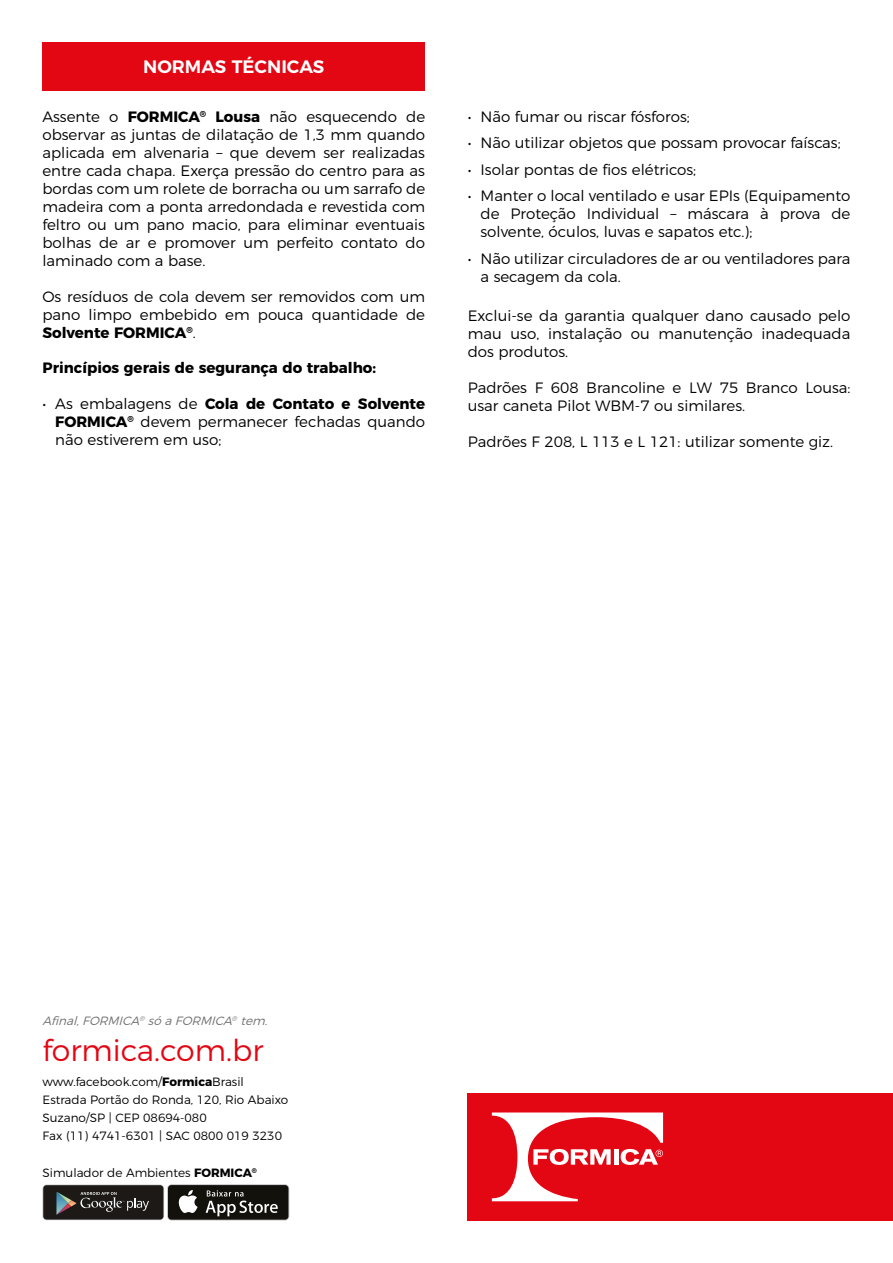
<style>
.page{position:relative;width:893px;height:1263px;background:#fff}
.page>*{position:absolute;margin:0;border:0;box-sizing:border-box;transform-origin:0 0}
.t1{font:300 30px "Montserrat";color:#e30613}
.t2{font:600 18px "Montserrat";color:#fff}
.t3{font:300 15px/18px "Montserrat";color:#000;text-align:justify}
.t4{font:700 15px "Montserrat";color:#000}
.t5{font:300 12px/18px "Montserrat";color:#000}
.t6{font:italic 300 12px "Montserrat";color:#706f6f}
.s1{font-weight:700}
</style>
<div class="page">
<div style="left:516px;top:1093px;width:377px;height:127px;background:#e30613"></div>
<div style="left:468px;top:1093px;width:219px;height:127px;background:#e30613"></div>
<svg style="left:492px;top:1112px;width:171px;height:89px"></svg>
<svg style="left:167px;top:1184px;width:122px;height:36px"></svg>
<div style="left:168px;top:1185px;width:120px;height:34px;background:#12110c;border-radius:3px"></div>
<svg style="left:178px;top:1190px;width:20px;height:23px"></svg>
<svg style="left:206px;top:1190px;width:72px;height:26px"></svg>
<svg style="left:43px;top:1184px;width:121px;height:36px"></svg>
<div style="left:43px;top:1185px;width:120px;height:34px;background:#1c1916;border-radius:3px"></div>
<svg style="left:56px;top:1192px;width:93px;height:23px"></svg>
<div style="left:42px;top:43px;width:383px;height:48px;background:#e30613"></div>
<p class="t2" style="left:143px;top:52px;width:183px">NORMAS TÉCNICAS</p>
<p class="t3" style="left:42px;top:106px;width:384px">Assente o <span class="s1">FORMICA</span><sup>®</sup> <span class="s1">Lousa</span> não esquecendo de observar as juntas de dilatação de 1,3 mm quando aplicada em alvenaria – que devem ser realizadas entre cada chapa. Exerça pressão do centro para as bordas com um rolete de borracha ou um sarrafo de madeira com a ponta arredondada e revestida com feltro ou um pano macio, para eliminar eventuais bolhas de ar e promover um perfeito contato do laminado com a base.</p>
<p class="t3" style="left:42px;top:286px;width:384px">Os resíduos de cola devem ser removidos com um pano limpo embebido em pouca quantidade de <span class="s1">Solvente FORMICA</span><sup>®</sup>.</p>
<p class="t4" style="left:43px;top:355px;width:335px">Princípios gerais de segurança do trabalho:</p>
<p class="t3" style="left:55px;top:393px;width:371px;text-indent:-13px">• As embalagens de <span class="s1">Cola de Contato e Solvente FORMICA</span><sup>®</sup> devem permanecer fechadas quando não estiverem em uso;</p>
<p class="t3" style="left:468px;top:106px;width:224px">• Não fumar ou riscar fósforos;</p>
<p class="t3" style="left:468px;top:132px;width:374px">• Não utilizar objetos que possam provocar faíscas;</p>
<p class="t3" style="left:468px;top:159px;width:230px">• Isolar pontas de fios elétricos;</p>
<p class="t3" style="left:480px;top:186px;width:371px;text-indent:-13px">• Manter o local ventilado e usar EPIs (Equipamento de Proteção Individual – máscara à prova de solvente, óculos, luvas e sapatos etc.);</p>
<p class="t3" style="left:480px;top:248px;width:371px;text-indent:-13px">• Não utilizar circuladores de ar ou ventiladores para a secagem da cola.</p>
<p class="t3" style="left:468px;top:305px;width:384px">Exclui-se da garantia qualquer dano causado pelo mau uso, instalação ou manutenção inadequada dos produtos.</p>
<p class="t3" style="left:468px;top:377px;width:384px">Padrões F 608 Brancoline e LW 75 Branco Lousa: usar caneta Pilot WBM-7 ou similares.</p>
<p class="t3" style="left:468px;top:431px;width:367px">Padrões F 208, L 113 e L 121: utilizar somente giz.</p>
<p class="t6" style="left:43px;top:1011px;width:231px">Afinal,FORMICA<sup>®</sup> sóaFORMICA<sup>®</sup> tem.</p>
<h1 class="t1" style="left:43px;top:1026px;width:223px">formica.com.br</h1>
<p class="t5" style="left:43px;top:1072px;width:247px">www.facebook.com/<span class="s1">Formica</span>Brasil Estrada Portão do Ronda, 120, Rio Abaixo Suzano/SP | CEP 08694-080<br>Fax (11) 4741-6301 | SAC 0800 019 3230</p>
<p class="t5" style="left:43px;top:1162px;width:216px">Simulador de Ambientes <span class="s1">FORMICA</span><sup>®</sup></p>
</div>
